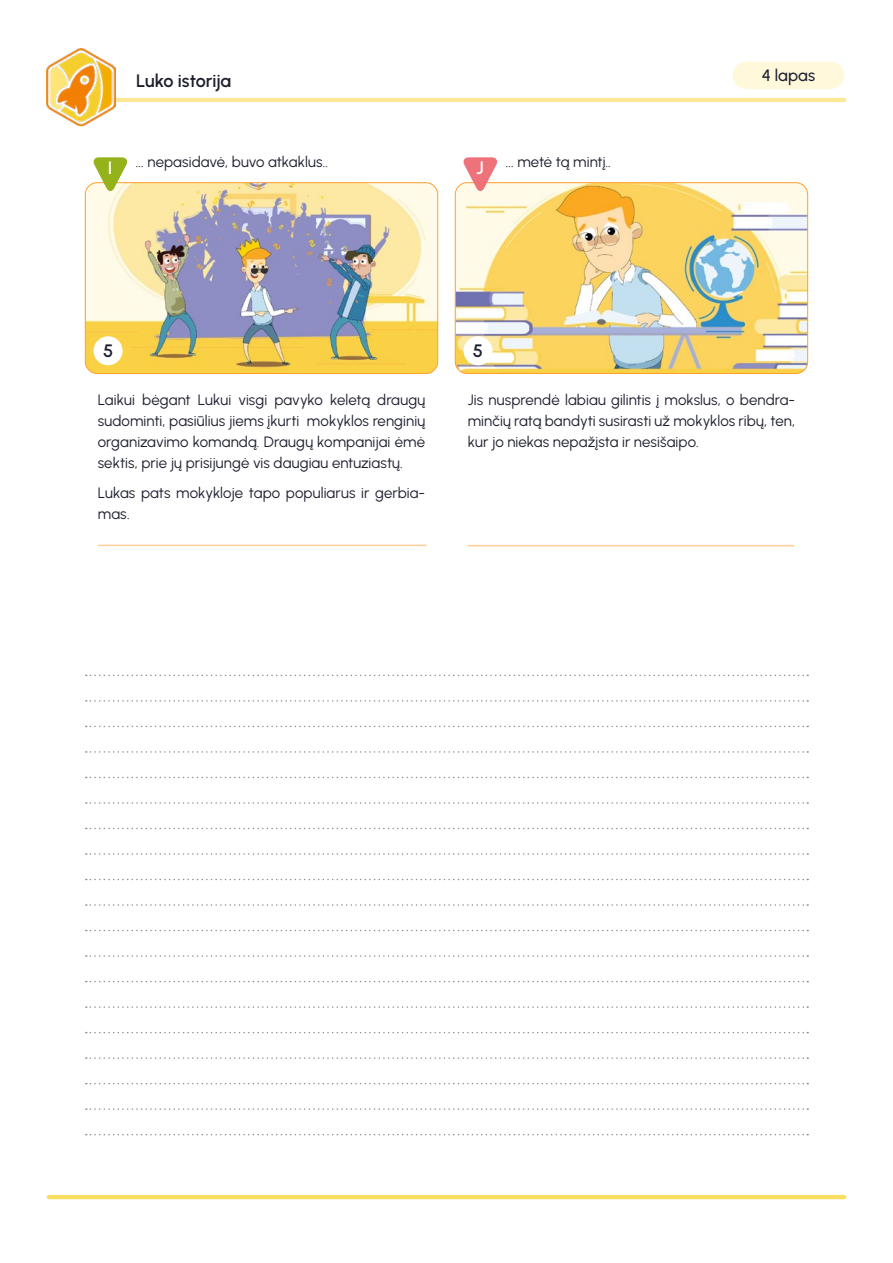
<style>
.page{position:relative;width:893px;height:1263px;background:#fff}
.page>*{position:absolute;margin:0;border:0;box-sizing:border-box;transform-origin:0 0}
.t1{font:600 18px "Urbanist";letter-spacing:-.005em;color:#1d1f2f}
.t2{font:600 18px "Urbanist";color:#fff}
.t3{font:500 16.5px "Urbanist";letter-spacing:.01em;color:#1d1f2f}
.t4{font:15px/21px "Urbanist";letter-spacing:.005em;color:#1d1f2f;text-align:justify}
</style>
<div class="page">
<hr style="left:47px;top:1195px;width:799px;height:4px;background:#f8dd61;border-radius:2px">
<img style="left:85px;top:184px;width:353px;height:189px">
<div style="left:85px;top:182px;width:353px;height:192px;border:1px solid #ff9e2f;border-radius:12px"></div>
<div style="left:94px;top:336px;width:29px;height:29px;background:#fff;border-radius:50%"></div>
<svg style="left:92px;top:157px;width:36px;height:35px"></svg>
<img style="left:455px;top:184px;width:353px;height:189px">
<div style="left:455px;top:182px;width:353px;height:192px;border:1px solid #ff9e2f;border-radius:12px"></div>
<div style="left:463px;top:336px;width:29px;height:29px;background:#fff;border-radius:50%"></div>
<svg style="left:462px;top:157px;width:36px;height:35px"></svg>
<hr style="left:468px;top:545px;width:326px;height:1px;background:#ffcf97">
<hr style="left:98px;top:545px;width:329px;height:1px;background:#ffcf97">
<div style="left:733px;top:62px;width:111px;height:27px;background:#fff8db;border-radius:14px"></div>
<hr style="left:107px;top:98px;width:739px;height:4px;background:#fae895;border-radius:2px">
<img style="left:47px;top:49px;width:68px;height:76px">
<svg style="left:86px;top:675px;width:722px;height:1px"></svg>
<svg style="left:86px;top:700px;width:722px;height:2px"></svg>
<svg style="left:86px;top:726px;width:722px;height:1px"></svg>
<svg style="left:86px;top:751px;width:722px;height:2px"></svg>
<svg style="left:86px;top:777px;width:722px;height:1px"></svg>
<svg style="left:86px;top:802px;width:722px;height:2px"></svg>
<svg style="left:86px;top:828px;width:722px;height:1px"></svg>
<svg style="left:86px;top:853px;width:722px;height:2px"></svg>
<svg style="left:86px;top:879px;width:722px;height:1px"></svg>
<svg style="left:86px;top:904px;width:722px;height:2px"></svg>
<svg style="left:86px;top:930px;width:722px;height:1px"></svg>
<svg style="left:86px;top:955px;width:722px;height:2px"></svg>
<svg style="left:86px;top:981px;width:722px;height:1px"></svg>
<svg style="left:86px;top:1006px;width:722px;height:2px"></svg>
<svg style="left:86px;top:1032px;width:722px;height:1px"></svg>
<svg style="left:86px;top:1057px;width:722px;height:2px"></svg>
<svg style="left:86px;top:1083px;width:722px;height:1px"></svg>
<svg style="left:86px;top:1108px;width:722px;height:2px"></svg>
<svg style="left:86px;top:1134px;width:722px;height:1px"></svg>
<p class="t1" style="left:136px;top:69px;width:97px">Luko istorija</p>
<p class="t3" style="left:762px;top:64px;width:55px">4 lapas</p>
<p class="t2" style="left:108px;top:156px;width:6px">I</p>
<p class="t4" style="left:136px;top:151px;width:194px">... nepasidavė, buvo atkaklus..</p>
<p class="t2" style="left:476px;top:156px;width:9px">J</p>
<p class="t4" style="left:506px;top:151px;width:106px">... metė tą mintį..</p>
<p class="t1" style="left:103px;top:339px;width:12px">5</p>
<p class="t1" style="left:473px;top:339px;width:12px">5</p>
<p class="t4" style="left:98px;top:389px;width:329px">Laikui bėgant Lukui visgi pavyko keletą draugų sudominti, pasiūlius jiems įkurti mokyklos renginių organizavimo komandą. Draugų kompanijai ėmė sektis, prie jų prisijungė vis daugiau entuziastų.</p>
<p class="t4" style="left:98px;top:481px;width:329px">Lukas pats mokykloje tapo populiarus ir gerbia&shy;mas.</p>
<p class="t4" style="left:468px;top:389px;width:329px">Jis nusprendė labiau gilintis į mokslus, o bendra&shy;minčių ratą bandyti susirasti už mokyklos ribų, ten, kur jo niekas nepažįsta ir nesišaipo.</p>
</div>
